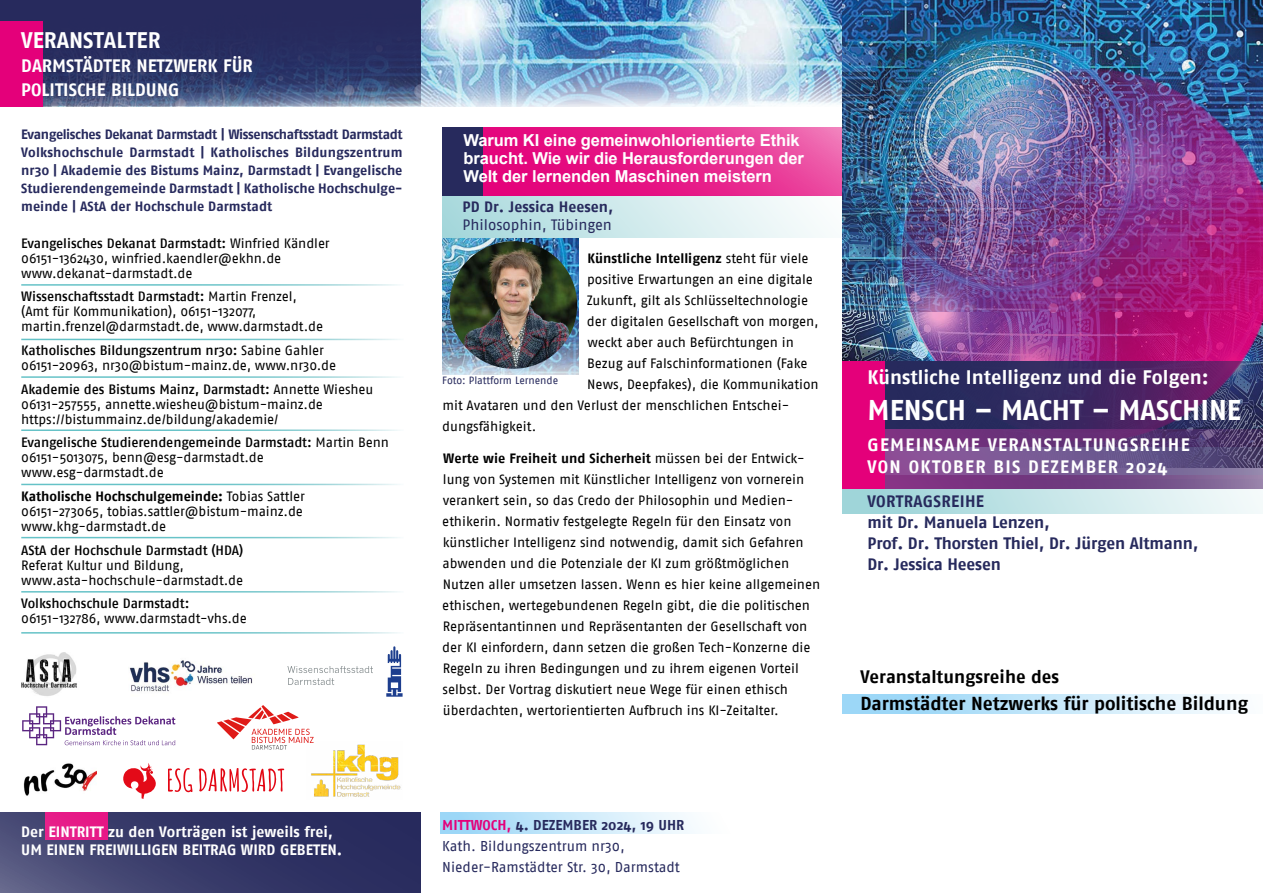
<style>
.page{position:relative;width:1263px;height:893px;background:#fff}
.page>*{position:absolute;margin:0;border:0;box-sizing:border-box;transform-origin:0 0}
.t1{font:700 28.5px "Fago No";color:#fff}
.t2{font:700 22.5px "Fago No";color:#fff}
.t3{font:700 19.5px "Fago No";color:#fff}
.t4{font:700 18.75px "Fago No";letter-spacing:-.005em;color:#000}
.t5{font:700 18px/22.5px "Fago No";letter-spacing:.07em;color:#fff}
.t6{font:700 18px/24px "Fago No";color:#fff}
.t7{font:700 18px "Fago No";color:#000}
.t8{font:700 16.5px/18px "Arial";letter-spacing:-.005em;color:#fff}
.t9{font:700 16.5px/21px "Fago No";letter-spacing:-.01em;color:#272a5d}
.t10{font:700 15px/18px "Fago No";color:#fff}
.t11{font:15px "Fago No";color:#272a5d}
.t12{font:700 15px "Fago No";color:#272a5d}
.t13{font:14.25px/21px "Fago No";letter-spacing:-.005em;color:#272a5d}
.t14{font:13.5px/21px "Fago No";letter-spacing:-.005em;color:#000}
.t15{font:700 13.5px/18px "Fago No";color:#272a5d;text-align:justify}
.t16{font:500 13.5px "Fago No";letter-spacing:-.005em;color:#000}
.t17{font:700 13.5px "Fago No";color:#000}
.t18{font:10.5px "Fago No";letter-spacing:-.005em;color:#272a5d}
.s1{font-weight:500}
.s2{font-weight:700}
.s3{font-weight:400}
.s4{font-weight:700;color:#e4007a}
</style>
<div class="page">
<img style="left:421px;top:0;width:421px;height:106px">
<div style="left:842px;top:479px;width:421px;height:34px;background:linear-gradient(to right,#98d2d6,#f6fbfb)"></div>
<div style="left:842px;top:694px;width:421px;height:20px;background:linear-gradient(to right,#8fd2f6,#fdfefe)"></div>
<img style="left:842px;top:0;width:421px;height:311px">
<img style="left:883px;top:50px;width:380px;height:311px">
<svg style="left:884px;top:361px;width:379px;height:68px;background:#3b2a62"></svg>
<svg style="left:884px;top:429px;width:379px;height:60px;background:#704885"></svg>
<div style="left:842px;top:361px;width:42px;height:128px;background:#e4007a"></div>
<div style="left:442px;top:196px;width:400px;height:42px;background:linear-gradient(to right,#a7d8dc,#fdfefe)"></div>
<svg style="left:483px;top:128px;width:359px;height:68px;background:#e7258c"></svg>
<div style="left:442px;top:128px;width:41px;height:68px;background:#272a5d"></div>
<img style="left:442px;top:238px;width:136px;height:136px">
<img style="left:450px;top:241px;width:127px;height:128px;border-radius:64px">
<div style="left:441px;top:812px;width:304px;height:21px;background:linear-gradient(to right,#98d5f6,#fff)"></div>
<svg style="left:0;top:0;width:421px;height:106px;background:#313969"></svg>
<div style="left:0;top:21px;width:43px;height:85px;background:#e4007a"></div>
<div style="left:0;top:812px;width:421px;height:81px;background:linear-gradient(to right,#4f527b,#212458)"></div>
<div style="left:45px;top:812px;width:62px;height:28px;background:#e61c88"></div>
<img style="left:21px;top:652px;width:56px;height:44px">
<img style="left:23px;top:763px;width:73px;height:33px">
<svg style="left:22px;top:706px;width:153px;height:39px"></svg>
<svg style="left:123px;top:763px;width:33px;height:36px"></svg>
<svg style="left:168px;top:768px;width:117px;height:25px"></svg>
<img style="left:129px;top:660px;width:124px;height:32px">
<svg style="left:386px;top:646px;width:17px;height:51px"></svg>
<svg style="left:287px;top:666px;width:86px;height:19px"></svg>
<img style="left:311px;top:744px;width:90px;height:53px">
<svg style="left:217px;top:722px;width:17px;height:17px"></svg>
<svg style="left:223px;top:705px;width:91px;height:45px"></svg>
<h2 class="t2" style="left:21px;top:27px;width:141px">VERANSTALTER</h2>
<h3 class="t6" style="left:21px;top:54px;width:233px">DARMSTÄDTER NETZWERK FÜR<br>POLITISCHE BILDUNG</h3>
<p class="t15" style="left:21px;top:125px;width:383px">Evangelisches Dekanat Darmstadt | Wissenschaftsstadt Darmstadt Volkshochschule Darmstadt | Katholisches Bildungszentrum nr30 | Akademie des Bistums Mainz, Darmstadt | Evangelische Studierendengemeinde Darmstadt | Katholische Hochschulge&shy;meinde | AStA der Hochschule Darmstadt</p>
<p class="t14" style="left:21px;top:236px;width:310px;line-height:15px"><span class="s1">Evangelisches Dekanat Darmstadt:</span> Winfried Kändler<br>06151-1362430, winfried.kaendler@ekhn.de www.dekanat-darmstadt.de</p>
<p class="t14" style="left:21px;top:289px;width:303px;line-height:15px"><span class="s1">Wissenschaftsstadt Darmstadt:</span> Martin Frenzel, (Amt für Kommunikation), 06151-132077, martin.frenzel@darmstadt.de, www.darmstadt.de</p>
<p class="t14" style="left:21px;top:343px;width:316px;line-height:15px"><span class="s1">Katholisches Bildungszentrum nr30:</span> Sabine Gahler<br>06151-20963, nr30@bistum-mainz.de, www.nr30.de</p>
<p class="t14" style="left:21px;top:381px;width:354px;line-height:15px"><span class="s1">Akademie des Bistums Mainz, Darmstadt:</span> Annette Wiesheu<br>06131-257555, annette.wiesheu@bistum-mainz.de https://bistummainz.de/bildung/akademie/</p>
<p class="t14" style="left:21px;top:435px;width:369px;line-height:15px"><span class="s1">Evangelische Studierendengemeinde Darmstadt:</span> Martin Benn<br>06151-5013075, benn@esg-darmstadt.de www.esg-darmstadt.de</p>
<p class="t14" style="left:21px;top:489px;width:285px;line-height:15px"><span class="s2">Katholische Hochschulgemeinde:</span> Tobias Sattler<br>06151-273065, tobias.sattler@bistum-mainz.de www.khg-darmstadt.de</p>
<p class="t16" style="left:21px;top:542px;width:224px">AStA der Hochschule Darmstadt (HDA)</p>
<p class="t14" style="left:21px;top:557px;width:224px;line-height:15px">Referat Kultur und Bildung, www.asta-hochschule-darmstadt.de</p>
<p class="t16" style="left:21px;top:596px;width:170px">Volkshochschule Darmstadt:</p>
<p class="t14" style="left:21px;top:608px;width:227px">06151-132786, www.darmstadt-vhs.de</p>
<p class="t8" style="left:463px;top:131px;width:342px">Warum KI eine gemeinwohlorientierte Ethik braucht. Wie wir die Herausforderungen der<br>Welt der lernenden Maschinen meistern</p>
<p class="t12" style="left:462px;top:198px;width:152px">PD Dr. Jessica Heesen,</p>
<p class="t11" style="left:462px;top:216px;width:151px">Philosophin, Tübingen</p>
<p class="t17" style="left:587px;top:250px;width:223px">Künstliche Intelligenz <span class="s3">steht für viele</span></p>
<p class="t14" style="left:587px;top:269px;width:227px">positive Erwartungen an eine digitale</p>
<p class="t14" style="left:587px;top:290px;width:223px">Zukunft, gilt als Schlüsseltechnologie</p>
<p class="t14" style="left:587px;top:311px;width:233px">der digitalen Gesellschaft von morgen,</p>
<p class="t14" style="left:587px;top:332px;width:208px">weckt aber auch Befürchtungen in</p>
<p class="t14" style="left:587px;top:353px;width:222px">Bezug auf Falschinformationen (Fake</p>
<p class="t14" style="left:587px;top:374px;width:233px">News, Deepfakes), die Kommunikation</p>
<p class="t14" style="left:442px;top:395px;width:348px">mit Avataren und den Verlust der menschlichen Entschei-</p>
<p class="t14" style="left:442px;top:416px;width:95px">dungsfähigkeit.</p>
<p class="t14" style="left:442px;top:447px;width:379px"><span class="s2">Werte wie Freiheit und Sicherheit</span> müssen bei der Entwick&shy;lung von Systemen mit Künstlicher Intelligenz von vornerein verankert sein, so das Credo der Philosophin und Medien&shy;ethikerin. Normativ festgelegte Regeln für den Einsatz von künstlicher Intelligenz sind notwendig, damit sich Gefahren abwenden und die Potenziale der KI zum größtmöglichen Nutzen aller umsetzen lassen. Wenn es hier keine allgemeinen ethischen, wertegebundenen Regeln gibt, die die politischen Repräsentantinnen und Repräsentanten der Gesellschaft von der KI einfordern, dann setzen die großen Tech-Konzerne die Regeln zu ihren Bedingungen und zu ihrem eigenen Vorteil selbst. Der Vortrag diskutiert neue Wege für einen ethisch überdachten, wertorientierten Aufbruch ins KI-Zeitalter.</p>
<p class="t18" style="left:442px;top:374px;width:118px">Foto: Plattform Lernende</p>
<h3 class="t3" style="left:867px;top:366px;width:343px">Künstliche Intelligenz und die Folgen:</h3>
<h1 class="t1" style="left:867px;top:393px;width:375px">MENSCH – MACHT – MASCHINE</h1>
<h3 class="t5" style="left:867px;top:433px;width:324px">GEMEINSAME VERANSTALTUNGSREIHE<br>VON OKTOBER BIS DEZEMBER 2024</h3>
<p class="t9" style="left:867px;top:490px;width:332px">VORTRAGSREIHE<br>mit Dr. Manuela Lenzen,<br>Prof. Dr. Thorsten Thiel, Dr. Jürgen Altmann,<br>Dr. Jessica Heesen</p>
<h3 class="t7" style="left:860px;top:666px;width:200px">Veranstaltungsreihe des</h3>
<h3 class="t4" style="left:860px;top:692px;width:389px">Darmstädter Netzwerks für politische Bildung</h3>
<p class="t10" style="left:21px;top:822px;width:323px">Der EINTRITT zu den Vorträgen ist jeweils frei,<br>UM EINEN FREIWILLIGEN BEITRAG WIRD GEBETEN.</p>
<p class="t13" style="left:442px;top:814px;width:243px"><span class="s4">MITTWOCH,</span> <span class="s2">4. DEZEMBER 2024, 19 UHR<br></span>Kath. Bildungszentrum nr30,<br>Nieder-Ramstädter Str. 30, Darmstadt</p>
</div>
